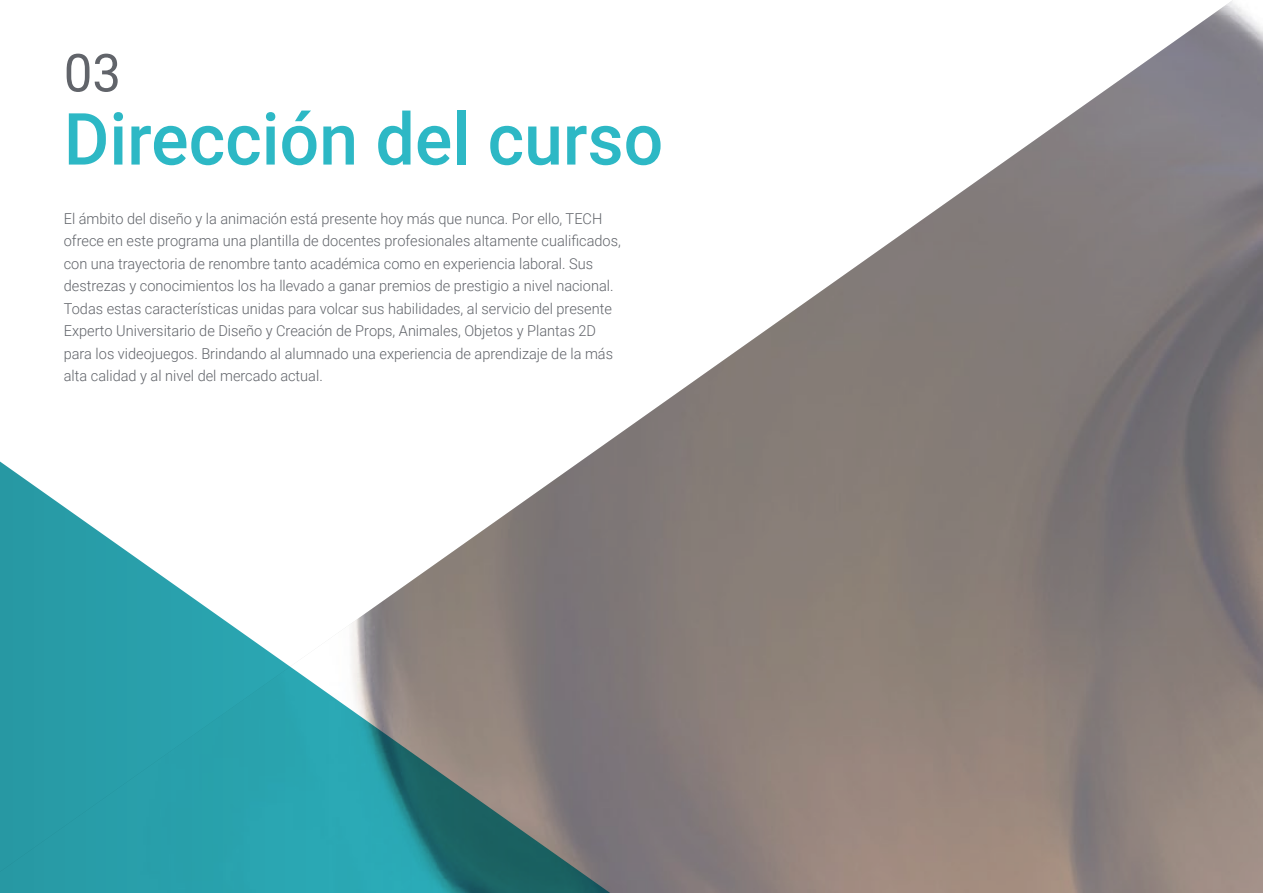
<style>
.page{position:relative;width:1263px;height:893px;background:#fff}
.page>*{position:absolute;margin:0;border:0;box-sizing:border-box;transform-origin:0 0}
.t1{font:500 72px "Roboto";color:#2db8c5}
.t2{font:52.5px "Roboto";color:#61646a}
.t3{font:300 15px/22.5px "Roboto";color:#61646a}
</style>
<div class="page">
<img style="left:602px;top:0;width:661px;height:893px">
<svg style="left:0;top:446px;width:640px;height:447px"></svg>
<h2 class="t2" style="left:64px;top:36px;width:59px">03</h2>
<h1 class="t1" style="left:64px;top:89px;width:601px">Dirección del curso</h1>
<p class="t3" style="left:64px;top:207px;width:559px">El ámbito del diseño y la animación está presente hoy más que nunca. Por ello, TECH ofrece en este programa una plantilla de docentes profesionales altamente cualificados, con una trayectoria de renombre tanto académica como en experiencia laboral. Sus destrezas y conocimientos los ha llevado a ganar premios de prestigio a nivel nacional.<br>Todas estas características unidas para volcar sus habilidades, al servicio del presente Experto Universitario de Diseño y Creación de Props, Animales, Objetos y Plantas 2D para los videojuegos. Brindando al alumnado una experiencia de aprendizaje de la más alta calidad y al nivel del mercado actual.</p>
</div>
